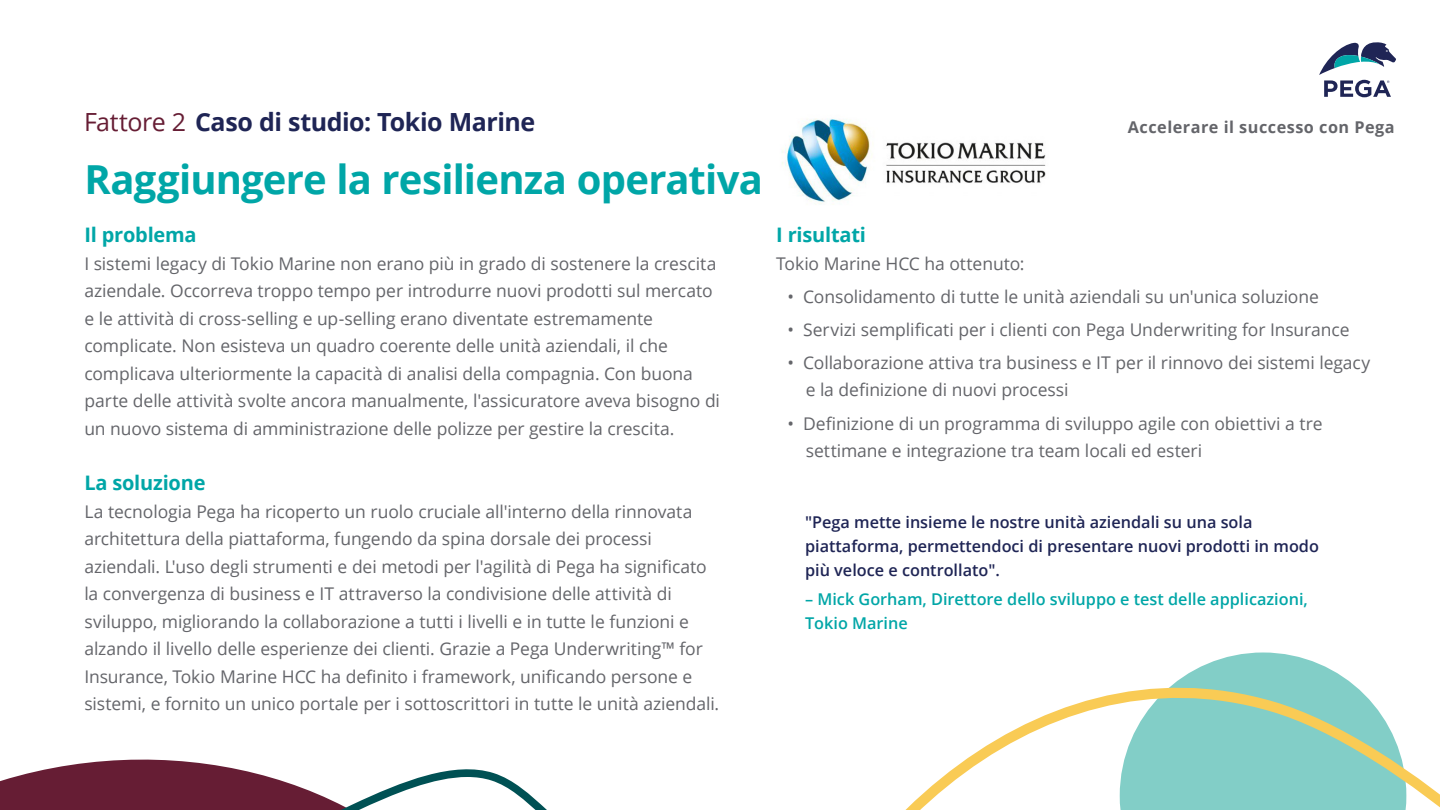
<style>
.page{position:relative;width:1440px;height:810px;background:#fff}
.page>*{position:absolute;margin:0;border:0;box-sizing:border-box;transform-origin:0 0}
.t1{font:700 40px "Open Sans";letter-spacing:-.02em;color:#00a6a7}
.t2{font:700 25px "Open Sans";letter-spacing:-.02em;color:#1f2555}
.t3{font:700 20px "Open Sans";letter-spacing:-.01em;color:#00a6a7}
.t4{font:17.5px/27.5px "Open Sans";letter-spacing:-.005em;color:#64656a}
.t5{font:600 16.25px/23.8px "Open Sans";color:#1f2555}
.t6{font:600 16.25px/23.8px "Open Sans";color:#00a6a7}
.t7{font:700 16.25px "Open Sans";letter-spacing:.03em;color:#64656a}
.s1{font-weight:400;color:#661d34}
</style>
<div class="page">
<svg style="left:905px;top:652px;width:535px;height:158px"></svg>
<svg style="left:0;top:759px;width:547px;height:51px"></svg>
<img style="left:782px;top:118px;width:264px;height:87px">
<svg style="left:1319px;top:42px;width:77px;height:55px"></svg>
<h2 class="t2" style="left:84px;top:104px;width:453px"><span class="s1">Fattore 2</span> Caso di studio: Tokio Marine</h2>
<h1 class="t1" style="left:85px;top:151px;width:680px">Raggiungere la resilienza operativa</h1>
<p class="t3" style="left:84px;top:221px;width:114px">Il problema</p>
<p class="t4" style="left:84px;top:249px;width:637px">I sistemi legacy di Tokio Marine non erano più in grado di sostenere la crescita aziendale. Occorreva troppo tempo per introdurre nuovi prodotti sul mercato e le attività di cross-selling e up-selling erano diventate estremamente complicate. Non esisteva un quadro coerente delle unità aziendali, il che complicava ulteriormente la capacità di analisi della compagnia. Con buona parte delle attività svolte ancora manualmente, l'assicuratore aveva bisogno di un nuovo sistema di amministrazione delle polizze per gestire la crescita.</p>
<p class="t3" style="left:84px;top:469px;width:123px">La soluzione</p>
<p class="t4" style="left:84px;top:497px;width:636px">La tecnologia Pega ha ricoperto un ruolo cruciale all'interno della rinnovata architettura della piattaforma, fungendo da spina dorsale dei processi aziendali. L'uso degli strumenti e dei metodi per l'agilità di Pega ha significato la convergenza di business e IT attraverso la condivisione delle attività di sviluppo, migliorando la collaborazione a tutti i livelli e in tutte le funzioni e alzando il livello delle esperienze dei clienti. Grazie a Pega Underwriting™ for Insurance, Tokio Marine HCC ha definito i framework, unificando persone e sistemi, e fornito un unico portale per i sottoscrittori in tutte le unità aziendali.</p>
<p class="t7" style="left:1128px;top:116px;width:268px">Accelerare il successo con Pega</p>
<p class="t3" style="left:776px;top:221px;width:91px">I risultati</p>
<p class="t4" style="left:776px;top:249px;width:250px">Tokio Marine HCC ha ottenuto:</p>
<p class="t4" style="left:788px;top:282px;width:533px">• Consolidamento di tutte le unità aziendali su un'unica soluzione</p>
<p class="t4" style="left:788px;top:315px;width:564px">• Servizi semplificati per i clienti con Pega Underwriting for Insurance</p>
<p class="t4" style="left:806px;top:348px;width:566px;text-indent:-18px">• Collaborazione attiva tra business e IT per il rinnovo dei sistemi legacy e la definizione di nuovi processi</p>
<p class="t4" style="left:806px;top:409px;width:518px;text-indent:-18px">• Definizione di un programma di sviluppo agile con obiettivi a tre settimane e integrazione tra team locali ed esteri</p>
<p class="t5" style="left:805px;top:510px;width:515px">"Pega mette insieme le nostre unità aziendali su una sola piattaforma, permettendoci di presentare nuovi prodotti in modo più veloce e controllato".</p>
<p class="t6" style="left:805px;top:587px;width:504px">– Mick Gorham, Direttore dello sviluppo e test delle applicazioni,<br>Tokio Marine</p>
</div>
